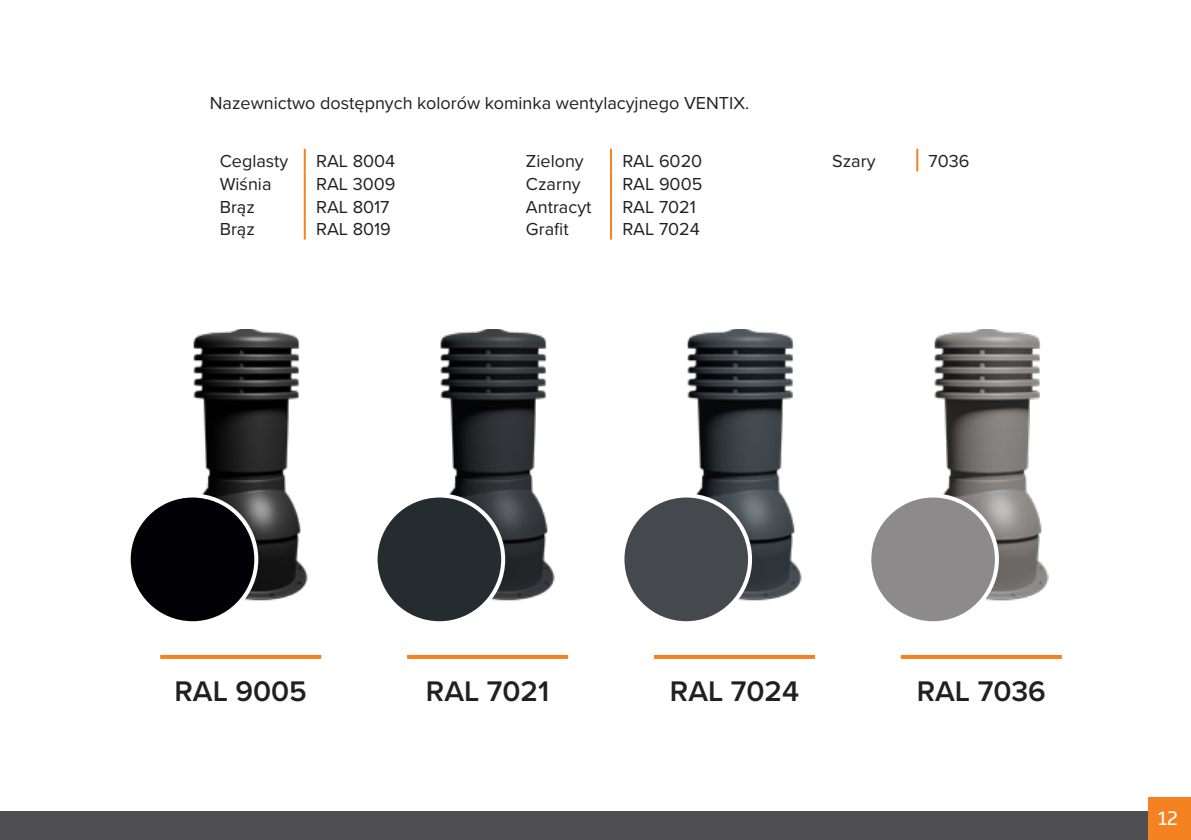
<style>
.page{position:relative;width:1191px;height:840px;background:#fff}
.page>*{position:absolute;margin:0;border:0;box-sizing:border-box;transform-origin:0 0}
.t1{font:600 29.4px "Proxima Nova";color:#231f20}
.t2{font:19.4px "Mentone";color:#fff}
.t3{font:18px "Proxima Nova";color:#231f20}
</style>
<div class="page">
<div style="left:0;top:811px;width:1191px;height:28px;background:#4f4e50"></div>
<div style="left:1148px;top:797px;width:43px;height:42px;background:#f58220"></div>
<svg style="left:160px;top:654px;width:161px;height:4px"></svg>
<svg style="left:407px;top:654px;width:161px;height:4px"></svg>
<svg style="left:654px;top:654px;width:161px;height:4px"></svg>
<svg style="left:900px;top:654px;width:161px;height:4px"></svg>
<img style="left:193px;top:329px;width:115px;height:272px">
<img style="left:440px;top:329px;width:115px;height:272px">
<img style="left:687px;top:329px;width:115px;height:272px">
<img style="left:934px;top:329px;width:115px;height:272px">
<div style="left:129px;top:495px;width:127px;height:128px;background:#020106;border-radius:50%"></div>
<div style="left:127px;top:493px;width:131px;height:132px;border:4px solid #fff;border-radius:50%"></div>
<div style="left:375px;top:495px;width:128px;height:128px;background:#252c30;border-radius:50%"></div>
<div style="left:373px;top:493px;width:132px;height:132px;border:4px solid #fff;border-radius:50%"></div>
<div style="left:622px;top:495px;width:128px;height:128px;background:#45494e;border-radius:50%"></div>
<div style="left:620px;top:493px;width:132px;height:132px;border:4px solid #fff;border-radius:50%"></div>
<div style="left:869px;top:495px;width:128px;height:128px;background:#8c8a8b;border-radius:50%"></div>
<div style="left:867px;top:493px;width:132px;height:132px;border:4px solid #fff;border-radius:50%"></div>
<hr style="left:610px;top:149px;width:2px;height:22px;background:#f58220">
<hr style="left:610px;top:171px;width:2px;height:23px;background:#f58220">
<hr style="left:610px;top:194px;width:2px;height:23px;background:#f58220">
<hr style="left:610px;top:217px;width:2px;height:22px;background:#f58220">
<hr style="left:304px;top:149px;width:2px;height:22px;background:#f58220">
<hr style="left:304px;top:171px;width:2px;height:23px;background:#f58220">
<hr style="left:304px;top:194px;width:2px;height:23px;background:#f58220">
<hr style="left:304px;top:217px;width:2px;height:22px;background:#f58220">
<hr style="left:916px;top:149px;width:2px;height:22px;background:#f58220">
<p class="t3" style="left:210px;top:90px;width:541px">Nazewnictwo dostępnych kolorów kominka wentylacyjnego VENTIX.</p>
<p class="t3" style="left:220px;top:148px;width:70px">Ceglasty</p>
<p class="t3" style="left:316px;top:148px;width:81px">RAL 8004</p>
<p class="t3" style="left:526px;top:148px;width:59px">Zielony</p>
<p class="t3" style="left:622px;top:148px;width:81px">RAL 6020</p>
<p class="t3" style="left:832px;top:148px;width:45px">Szary</p>
<p class="t3" style="left:928px;top:148px;width:42px">7036</p>
<p class="t3" style="left:220px;top:170px;width:53px">Wiśnia</p>
<p class="t3" style="left:316px;top:170px;width:81px">RAL 3009</p>
<p class="t3" style="left:526px;top:170px;width:56px">Czarny</p>
<p class="t3" style="left:622px;top:170px;width:81px">RAL 9005</p>
<p class="t3" style="left:220px;top:193px;width:37px">Brąz</p>
<p class="t3" style="left:316px;top:193px;width:75px">RAL 8017</p>
<p class="t3" style="left:526px;top:193px;width:67px">Antracyt</p>
<p class="t3" style="left:622px;top:193px;width:75px">RAL 7021</p>
<p class="t3" style="left:220px;top:216px;width:37px">Brąz</p>
<p class="t3" style="left:316px;top:216px;width:76px">RAL 8019</p>
<p class="t3" style="left:526px;top:216px;width:44px">Grafit</p>
<p class="t3" style="left:622px;top:216px;width:79px">RAL 7024</p>
<h1 class="t1" style="left:174px;top:669px;width:134px">RAL 9005</h1>
<h1 class="t1" style="left:426px;top:669px;width:125px">RAL 7021</h1>
<h1 class="t1" style="left:670px;top:669px;width:131px">RAL 7024</h1>
<h1 class="t1" style="left:916px;top:669px;width:131px">RAL 7036</h1>
<p class="t2" style="left:1158px;top:805px;width:21px">12</p>
</div>
